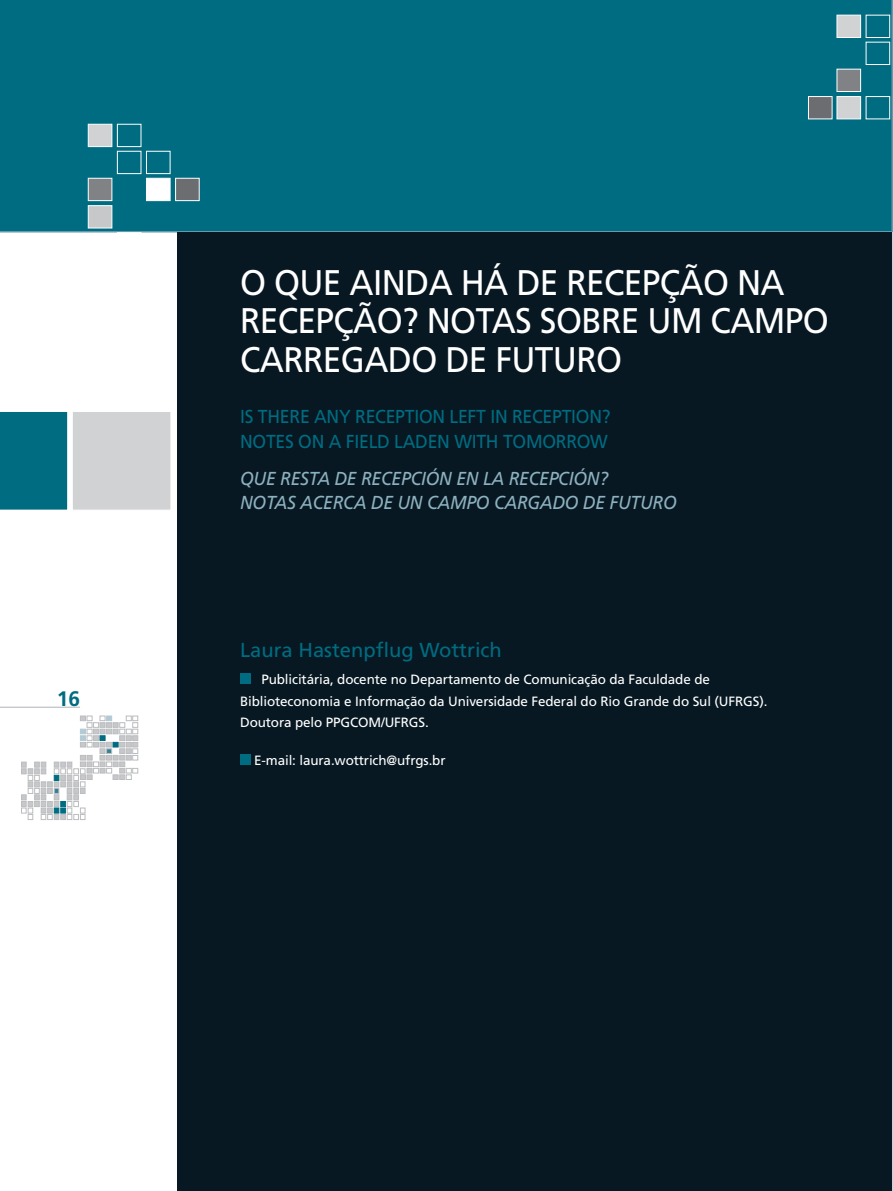
<style>
.page{position:relative;width:893px;height:1191px;background:#fff}
.page>*{position:absolute;margin:0;border:0;box-sizing:border-box;transform-origin:0 0}
.t1{font:35.55px/38.4px "Frutiger";letter-spacing:-.02em;color:#fff;scale:.94 1}
.t2{font:700 21px "Frutiger";color:#006c81}
.t3{font:20.25px "Frutiger";color:#006c81}
.t4{font:italic 18.75px/24.5px "Frutiger";letter-spacing:-.015em;color:#8db1bf;scale:.94 1}
.t5{font:18.75px/24.5px "Frutiger";letter-spacing:-.015em;color:#006c81;scale:.94 1}
.t6{font:13.5px/21.6px "Frutiger";letter-spacing:-.01em;color:#fff}
</style>
<div class="page">
<svg style="left:21px;top:716px;width:117px;height:103px"></svg>
<div style="left:0;top:0;width:893px;height:232px;background:#006c81"></div>
<div style="left:88px;top:178px;width:24px;height:23px;background:#808285;border:1px solid #fff"></div>
<div style="left:146px;top:178px;width:24px;height:23px;background:#fff;border:1px solid #fff"></div>
<div style="left:175px;top:178px;width:24px;height:23px;background:#6c6d70;border:1px solid #fff"></div>
<div style="left:117px;top:151px;width:24px;height:23px;border:1px solid #fff"></div>
<div style="left:146px;top:151px;width:24px;height:23px;border:1px solid #fff"></div>
<div style="left:88px;top:124px;width:24px;height:23px;background:#d1d2d4;border:1px solid #fff"></div>
<div style="left:117px;top:124px;width:24px;height:23px;border:1px solid #fff"></div>
<div style="left:117px;top:232px;width:24px;height:23px;border:1px solid #fff"></div>
<div style="left:88px;top:205px;width:24px;height:23px;background:#c7c8ca;border:1px solid #fff"></div>
<div style="left:837px;top:69px;width:24px;height:23px;background:#808285;border:1px solid #fff"></div>
<div style="left:866px;top:42px;width:24px;height:23px;border:1px solid #fff"></div>
<div style="left:837px;top:15px;width:24px;height:23px;background:#d1d2d4;border:1px solid #fff"></div>
<div style="left:866px;top:15px;width:24px;height:23px;border:1px solid #fff"></div>
<div style="left:837px;top:96px;width:24px;height:23px;background:#d1d2d4;border:1px solid #fff"></div>
<div style="left:866px;top:96px;width:24px;height:23px;border:1px solid #fff"></div>
<div style="left:808px;top:96px;width:24px;height:23px;background:#6c6d70;border:1px solid #fff"></div>
<div style="left:177px;top:232px;width:716px;height:959px;background:#071822"></div>
<div style="left:72px;top:411px;width:99px;height:99px;background:#d1d2d4;border:1px solid #fff"></div>
<div style="left:0;top:412px;width:68px;height:98px;background:#006c81"></div>
<hr style="left:0;top:707px;width:80px;height:1px;background:#b2b3b7">
<div style="left:240px;top:673px;width:10px;height:10px;background:#006c81"></div>
<div style="left:240px;top:754px;width:10px;height:11px;background:#006c81"></div>
<h2 class="t2" style="left:57px;top:686px;width:25px">16</h2>
<h1 class="t1" style="left:240px;top:263px;width:628px">O QUE AINDA HÁ DE RECEPÇÃO NA<br>RECEPÇÃO? NOTAS SOBRE UM CAMPO<br>CARREGADO DE FUTURO</h1>
<h3 class="t5" style="left:240px;top:404px;width:396px">IS THERE ANY RECEPTION LEFT IN RECEPTION?<br>NOTES ON A FIELD LADEN WITH TOMORROW</h3>
<h3 class="t4" style="left:240px;top:466px;width:466px">QUE RESTA DE RECEPCIÓN EN LA RECEPCIÓN?<br>NOTAS ACERCA DE UN CAMPO CARGADO DE FUTURO</h3>
<h3 class="t3" style="left:240px;top:638px;width:263px">Laura Hastenpflug Wottrich</h3>
<p class="t6" style="left:240px;top:668px;width:529px;text-indent:21px">Publicitária, docente no Departamento de Comunicação da Faculdade de<br>Biblioteconomia e Informação da Universidade Federal do Rio Grande do Sul (UFRGS).<br>Doutora pelo PPGCOM/UFRGS.</p>
<p class="t6" style="left:254px;top:749px;width:193px">E-mail: laura.wottrich@ufrgs.br</p>
</div>
